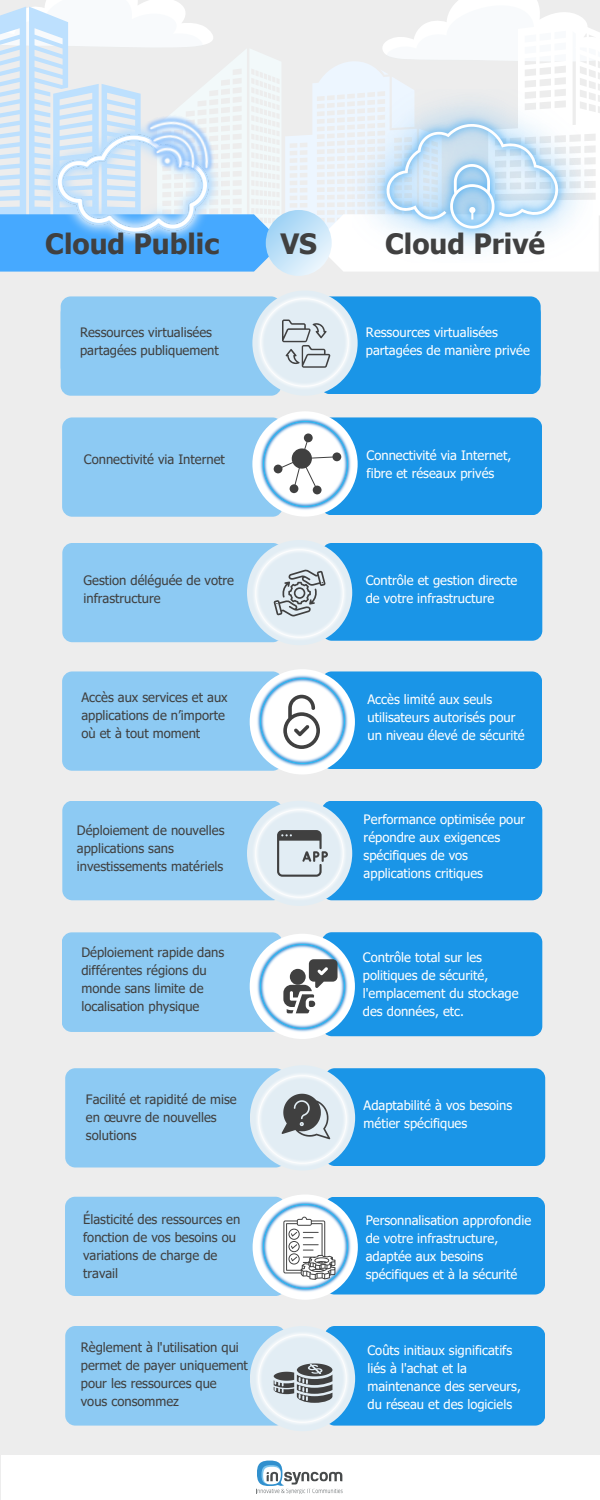
<style>
.page{position:relative;width:600px;height:1500px;background:#ededed}
.page>*{position:absolute;margin:0;border:0;box-sizing:border-box;transform-origin:0 0}
.t1{font:700 28px "Tahoma";color:#404040}
.t2{font:13px/18px "Tahoma";color:#fff}
.t3{font:13px/18px "Tahoma";color:#404040}
</style>
<div class="page">
<div style="left:61px;top:296px;width:220px;height:100px;background:#8dcaf3;border-radius:10px"></div>
<div style="left:320px;top:296px;width:221px;height:98px;background:#1a95e7;border-radius:10px"></div>
<div style="left:252px;top:290px;width:106px;height:106px;background:#e2edf4;border-radius:50%"></div>
<div style="left:62px;top:417px;width:221px;height:100px;background:#8dcaf3;border-radius:10px"></div>
<div style="left:322px;top:417px;width:220px;height:98px;background:#1a95e7;border-radius:10px"></div>
<div style="left:252px;top:411px;width:106px;height:106px;background:#fff;border-radius:50%"></div>
<div style="left:62px;top:543px;width:221px;height:99px;background:#8dcaf3;border-radius:10px"></div>
<div style="left:322px;top:543px;width:220px;height:98px;background:#1a95e7;border-radius:10px"></div>
<div style="left:247px;top:540px;width:105px;height:105px;background:#e2edf4;border-radius:50%"></div>
<div style="left:62px;top:671px;width:221px;height:100px;background:#8dcaf3;border-radius:10px"></div>
<div style="left:322px;top:671px;width:220px;height:98px;background:#1a95e7;border-radius:10px"></div>
<div style="left:250px;top:669px;width:105px;height:105px;background:#fff;border-radius:50%"></div>
<div style="left:62px;top:801px;width:221px;height:99px;background:#8dcaf3;border-radius:10px"></div>
<div style="left:322px;top:801px;width:220px;height:99px;background:#1a95e7;border-radius:10px"></div>
<div style="left:247px;top:801px;width:105px;height:105px;background:#e2edf4;border-radius:50%"></div>
<div style="left:62px;top:932px;width:220px;height:100px;background:#8dcaf3;border-radius:10px"></div>
<div style="left:322px;top:932px;width:220px;height:104px;background:#1a95e7;border-radius:10px"></div>
<div style="left:250px;top:934px;width:105px;height:105px;background:#fff;border-radius:50%"></div>
<div style="left:1px;top:1455px;width:599px;height:45px;background:#fff"></div>
<div style="left:266px;top:210px;width:66px;height:66px;background:#e0f0fb;border-radius:50%"></div>
<div style="left:65px;top:1068px;width:221px;height:100px;background:#8dcaf3;border-radius:10px"></div>
<div style="left:325px;top:1068px;width:220px;height:98px;background:#1a95e7;border-radius:10px"></div>
<div style="left:250px;top:1065px;width:105px;height:105px;background:#e2edf4;border-radius:50%"></div>
<div style="left:65px;top:1197px;width:221px;height:99px;background:#8dcaf3;border-radius:10px"></div>
<div style="left:324px;top:1197px;width:221px;height:98px;background:#1a95e7;border-radius:10px"></div>
<div style="left:253px;top:1194px;width:105px;height:106px;background:#fff;border-radius:50%"></div>
<div style="left:65px;top:1326px;width:221px;height:100px;background:#8dcaf3;border-radius:10px"></div>
<div style="left:325px;top:1326px;width:220px;height:100px;background:#1a95e7;border-radius:10px"></div>
<div style="left:250px;top:1326px;width:105px;height:105px;background:#e2edf4;border-radius:50%"></div>
<img style="left:257px;top:1461px;width:85px;height:33px">
<svg style="left:0;top:0;width:600px;height:272px"></svg>
<img style="left:143px;top:110px;width:74px;height:73px">
<img style="left:257px;top:296px;width:96px;height:95px">
<img style="left:259px;top:418px;width:92px;height:92px">
<img style="left:251px;top:545px;width:96px;height:96px">
<img style="left:256px;top:675px;width:92px;height:92px">
<img style="left:251px;top:805px;width:96px;height:96px">
<img style="left:256px;top:940px;width:92px;height:93px">
<img style="left:254px;top:1071px;width:96px;height:96px">
<img style="left:259px;top:1200px;width:92px;height:93px">
<img style="left:254px;top:1330px;width:96px;height:96px">
<svg style="left:282px;top:320px;width:48px;height:48px"></svg>
<svg style="left:274px;top:569px;width:51px;height:47px"></svg>
<svg style="left:283px;top:695px;width:37px;height:54px"></svg>
<svg style="left:277px;top:830px;width:51px;height:47px"></svg>
<svg style="left:282px;top:1094px;width:48px;height:45px"></svg>
<svg style="left:283px;top:1217px;width:52px;height:63px"></svg>
<svg style="left:274px;top:1364px;width:58px;height:39px"></svg>
<svg style="left:283px;top:959px;width:54px;height:54px"></svg>
<svg style="left:274px;top:433px;width:67px;height:61px"></svg>
<p class="t1" style="left:45px;top:226px;width:175px">Cloud Public</p>
<p class="t1" style="left:280px;top:226px;width:38px">VS</p>
<p class="t1" style="left:385px;top:226px;width:161px">Cloud Privé</p>
<p class="t3" style="left:80px;top:323px;width:140px">Ressources virtualisées partagées publiquement</p>
<p class="t2" style="left:366px;top:323px;width:166px">Ressources virtualisées partagées de manière privée</p>
<p class="t3" style="left:84px;top:449px;width:142px">Connectivité via Internet</p>
<p class="t2" style="left:367px;top:446px;width:146px">Connectivité via Internet, fibre et réseaux privés</p>
<p class="t3" style="left:84px;top:571px;width:152px">Gestion déléguée de votre infrastructure</p>
<p class="t2" style="left:366px;top:571px;width:153px">Contrôle et gestion directe de votre infrastructure</p>
<p class="t3" style="left:81px;top:688px;width:148px">Accès aux services et aux applications de n’importe où et à tout moment</p>
<p class="t2" style="left:368px;top:690px;width:159px">Accès limité aux seuls utilisateurs autorisés pour un niveau élevé de sécurité</p>
<p class="t3" style="left:77px;top:821px;width:149px">Déploiement de nouvelles applications sans investissements matériels</p>
<p class="t2" style="left:364px;top:810px;width:163px">Performance optimisée pour répondre aux exigences spécifiques de vos applications critiques</p>
<p class="t3" style="left:81px;top:943px;width:144px">Déploiement rapide dans différentes régions du monde sans limite de localisation physique</p>
<p class="t2" style="left:363px;top:948px;width:157px">Contrôle total sur les politiques de sécurité, l'emplacement du stockage des données, etc.</p>
<p class="t3" style="left:86px;top:1089px;width:152px">Facilité et rapidité de mise en œuvre de nouvelles solutions</p>
<p class="t2" style="left:364px;top:1096px;width:150px">Adaptabilité à vos besoins métier spécifiques</p>
<p class="t3" style="left:83px;top:1210px;width:159px">Élasticité des ressources en fonction de vos besoins ou variations de charge de travail</p>
<p class="t2" style="left:366px;top:1210px;width:167px">Personnalisation approfondie de votre infrastructure, adaptée aux besoins spécifiques et à la sécurité</p>
<p class="t3" style="left:81px;top:1338px;width:169px">Règlement à l'utilisation qui permet de payer uniquement pour les ressources que</p>
<p class="t3" style="left:81px;top:1392px;width:100px">vous consommez</p>
<p class="t2" style="left:368px;top:1341px;width:155px">Coûts initiaux significatifs liés à l'achat et la maintenance des serveurs, du réseau et des logiciels</p>
</div>
